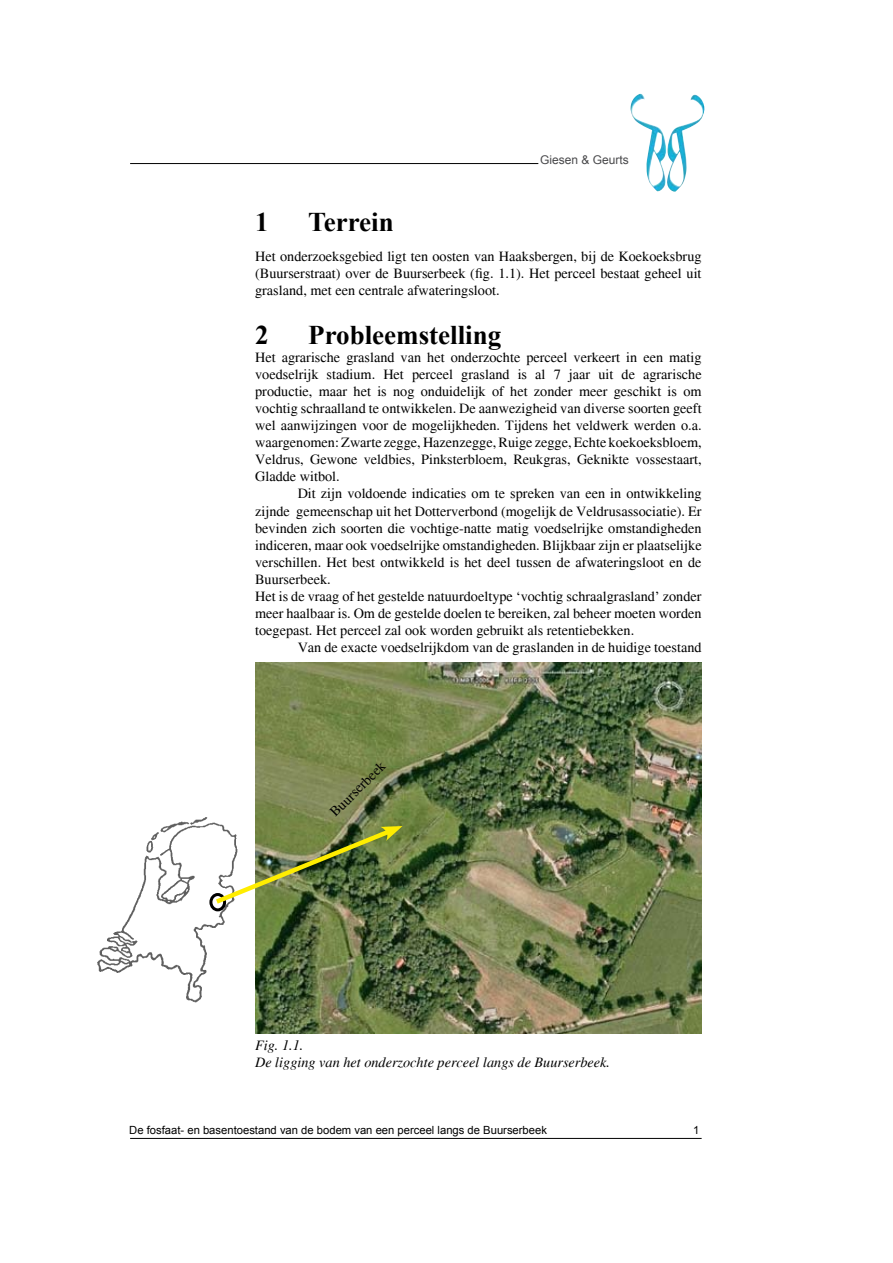
<style>
.page{position:relative;width:893px;height:1263px;background:#fff}
.page>*{position:absolute;margin:0;border:0;box-sizing:border-box;transform-origin:0 0}
.t1{font:700 27px "Times New Roman";color:#000}
.t2{font:14.25px/17.1px "Times";color:#000;text-align:justify}
.t3{font:italic 14.25px/17.1px "Times";color:#000}
.t4{font:12px "Arial";color:#49494b}
.t5{font:11.25px "Arial";color:#000}
</style>
<div class="page">
<hr style="left:130px;top:163px;width:408px;height:1px;background:#000">
<hr style="left:130px;top:1138px;width:572px;height:1px;background:#000">
<img style="left:630px;top:94px;width:75px;height:98px">
<img style="left:255px;top:662px;width:447px;height:371px">
<img style="left:97px;top:817px;width:131px;height:186px">
<div style="left:209px;top:893px;width:17px;height:18px;border:3px solid #000;border-radius:50%"></div>
<img style="left:211px;top:825px;width:192px;height:82px">
<p class="t4" style="left:540px;top:152px;width:90px">Giesen &amp; Geurts</p>
<h1 class="t1" style="left:255px;top:203px;width:15px">1</h1>
<h1 class="t1" style="left:308px;top:203px;width:87px">Terrein</h1>
<p class="t2" style="left:255px;top:248px;width:448px">Het onderzoeksgebied ligt ten oosten van Haaksbergen, bij de Koekoeksbrug (Buurserstraat) over de Buurserbeek (fig. 1.1). Het perceel bestaat geheel uit grasland, met een centrale afwateringsloot.</p>
<h1 class="t1" style="left:255px;top:317px;width:15px">2</h1>
<h1 class="t1" style="left:308px;top:317px;width:194px">Probleemstelling</h1>
<p class="t2" style="left:255px;top:348px;width:448px">Het agrarische grasland van het onderzochte perceel verkeert in een matig voedselrijk stadium. Het perceel grasland is al 7 jaar uit de agrarische productie, maar het is nog onduidelijk of het zonder meer geschikt is om vochtig schraalland te ontwikkelen. De aanwezigheid van diverse soorten geeft wel aanwijzingen voor de mogelijkheden. Tijdens het veldwerk werden o.a. waargenomen: Zwarte zegge, Hazenzegge, Ruige zegge, Echte koekoeksbloem, Veldrus, Gewone veldbies, Pinksterbloem, Reukgras, Geknikte vossestaart, Gladde witbol.</p>
<p class="t2" style="left:255px;top:485px;width:448px;text-align:left;text-indent:43px">Dit zijn voldoende indicaties om te spreken van een in ontwikkeling zijnde gemeenschap uit het Dotterverbond (mogelijk de Veldrusassociatie). Er bevinden zich soorten die vochtige-natte matig voedselrijke omstandigheden indiceren, maar ook voedselrijke omstandigheden. Blijkbaar zijn er plaatselijke verschillen. Het best ontwikkeld is het deel tussen de afwateringsloot en de Buurserbeek.<br>Het is de vraag of het gestelde natuurdoeltype ‘vochtig schraalgrasland’ zonder meer haalbaar is. Om de gestelde doelen te bereiken, zal beheer moeten worden toegepast. Het perceel zal ook worden gebruikt als retentiebekken.</p>
<p class="t2" style="left:298px;top:639px;width:405px">Van de exacte voedselrijkdom van de graslanden in de huidige toestand</p>
<p class="t2" style="left:326px;top:808px;width:74px;rotate:-45deg">Buurserbeek</p>
<p class="t3" style="left:255px;top:1036px;width:356px">Fig. 1.1.<br>De ligging van het onderzochte perceel langs de Buurserbeek.</p>
<p class="t5" style="left:129px;top:1123px;width:419px">De fosfaat- en basentoestand van de bodem van een perceel langs de Buurserbeek</p>
<p class="t5" style="left:693px;top:1123px;width:8px">1</p>
</div>
